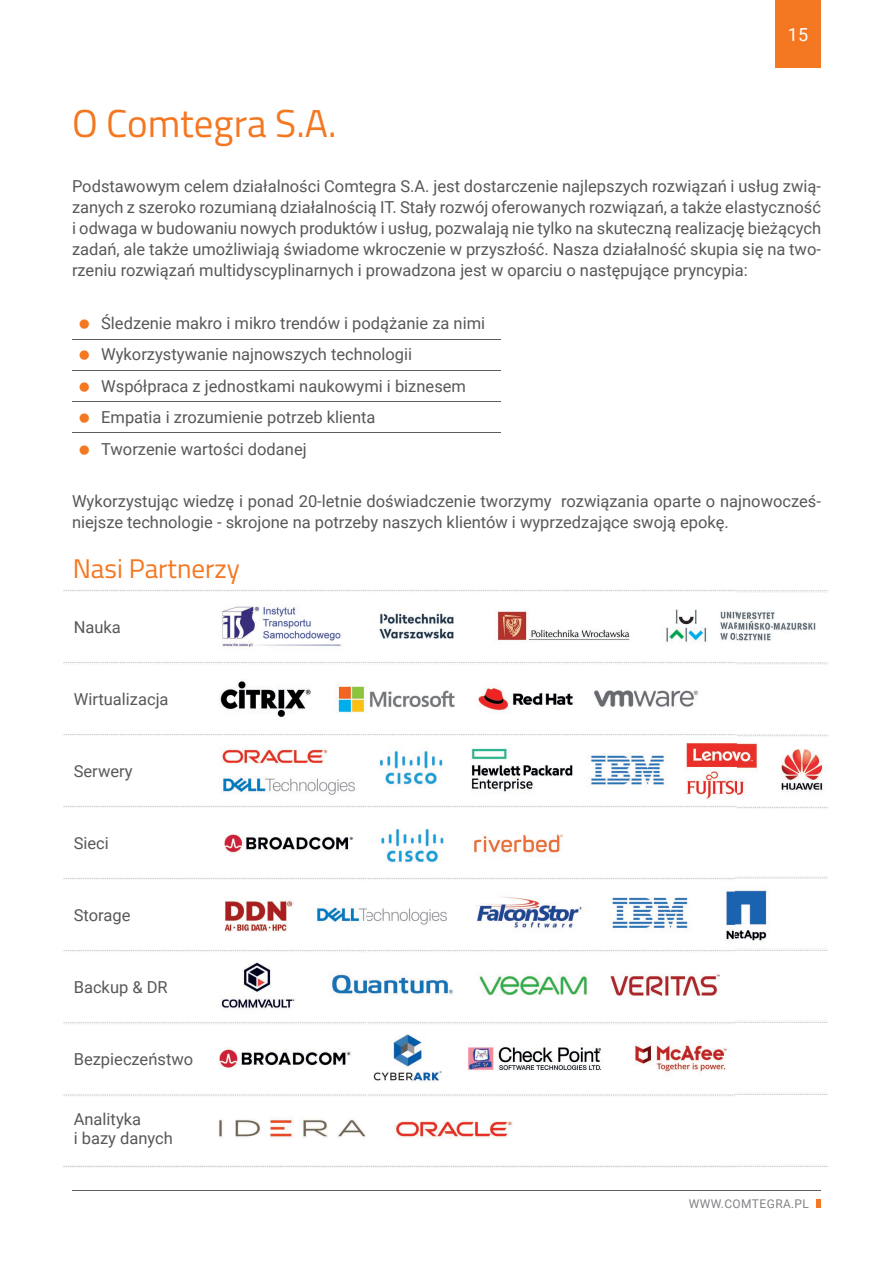
<style>
.page{position:relative;width:893px;height:1263px;background:#fff}
.page>*{position:absolute;margin:0;border:0;box-sizing:border-box;transform-origin:0 0}
.t1{font:39px "Titillium";color:#f47721}
.t2{font:27px "Titillium";color:#f47721}
.t3{font:18px "Roboto";color:#fff}
.t4{font:16.5px/21px "Roboto";color:#57585a}
.t5{font:12px "Roboto";letter-spacing:.035em;color:#808285}
</style>
<div class="page">
<img style="left:63px;top:339px;width:765px;height:829px">
<hr style="left:72px;top:339px;width:428px;height:1px;background:#5c5c5f">
<hr style="left:72px;top:370px;width:428px;height:1px;background:#5c5c5f">
<hr style="left:72px;top:401px;width:428px;height:1px;background:#5c5c5f">
<hr style="left:72px;top:432px;width:428px;height:1px;background:#5c5c5f">
<div style="left:775px;top:0;width:46px;height:68px;background:#f47721"></div>
<hr style="left:72px;top:1190px;width:749px;height:1px;background:#5c5c5f">
<div style="left:816px;top:1199px;width:5px;height:9px;background:#f47721"></div>
<p class="t3" style="left:788px;top:21px;width:22px">15</p>
<h1 class="t1" style="left:72px;top:95px;width:266px">O Comtegra S.A.</h1>
<p class="t4" style="left:72px;top:175px;width:751px;text-align:justify">Podstawowym celem działalności Comtegra S.A. jest dostarczenie najlepszych rozwiązań i usług zwią&shy;zanych z szeroko rozumianą działalnością IT. Stały rozwój oferowanych rozwiązań, a także elastyczność i odwaga w budowaniu nowych produktów i usług, pozwalają nie tylko na skuteczną realizację bieżących zadań, ale także umożliwiają świadome wkroczenie w przyszłość. Nasza działalność skupia się na two&shy;rzeniu rozwiązań multidyscyplinarnych i prowadzona jest w oparciu o następujące pryncypia:</p>
<p class="t4" style="left:101px;top:306px;width:385px;line-height:31.5px">Śledzenie makro i mikro trendów i podążanie za nimi Wykorzystywanie najnowszych technologii Współpraca z jednostkami naukowymi i biznesem Empatia i zrozumienie potrzeb klienta<br>Tworzenie wartości dodanej</p>
<p class="t4" style="left:72px;top:490px;width:750px">Wykorzystując wiedzę i ponad 20-letnie doświadczenie tworzymy rozwiązania oparte o najnowocześ&shy;niejsze technologie - skrojone na potrzeby naszych klientów i wyprzedzające swoją epokę.</p>
<h2 class="t2" style="left:73px;top:548px;width:169px">Nasi Partnerzy</h2>
<p class="t4" style="left:74px;top:616px;width:49px">Nauka</p>
<p class="t4" style="left:74px;top:688px;width:96px">Wirtualizacja</p>
<p class="t4" style="left:74px;top:760px;width:60px">Serwery</p>
<p class="t4" style="left:74px;top:832px;width:37px">Sieci</p>
<p class="t4" style="left:74px;top:904px;width:58px">Storage</p>
<p class="t4" style="left:74px;top:976px;width:96px">Backup &amp; DR</p>
<p class="t4" style="left:74px;top:1048px;width:121px">Bezpieczeństwo</p>
<p class="t4" style="left:74px;top:1108px;width:101px;line-height:19.5px">Analityka<br>i bazy danych</p>
<p class="t5" style="left:689px;top:1195px;width:122px">WWW.COMTEGRA.PL</p>
</div>
